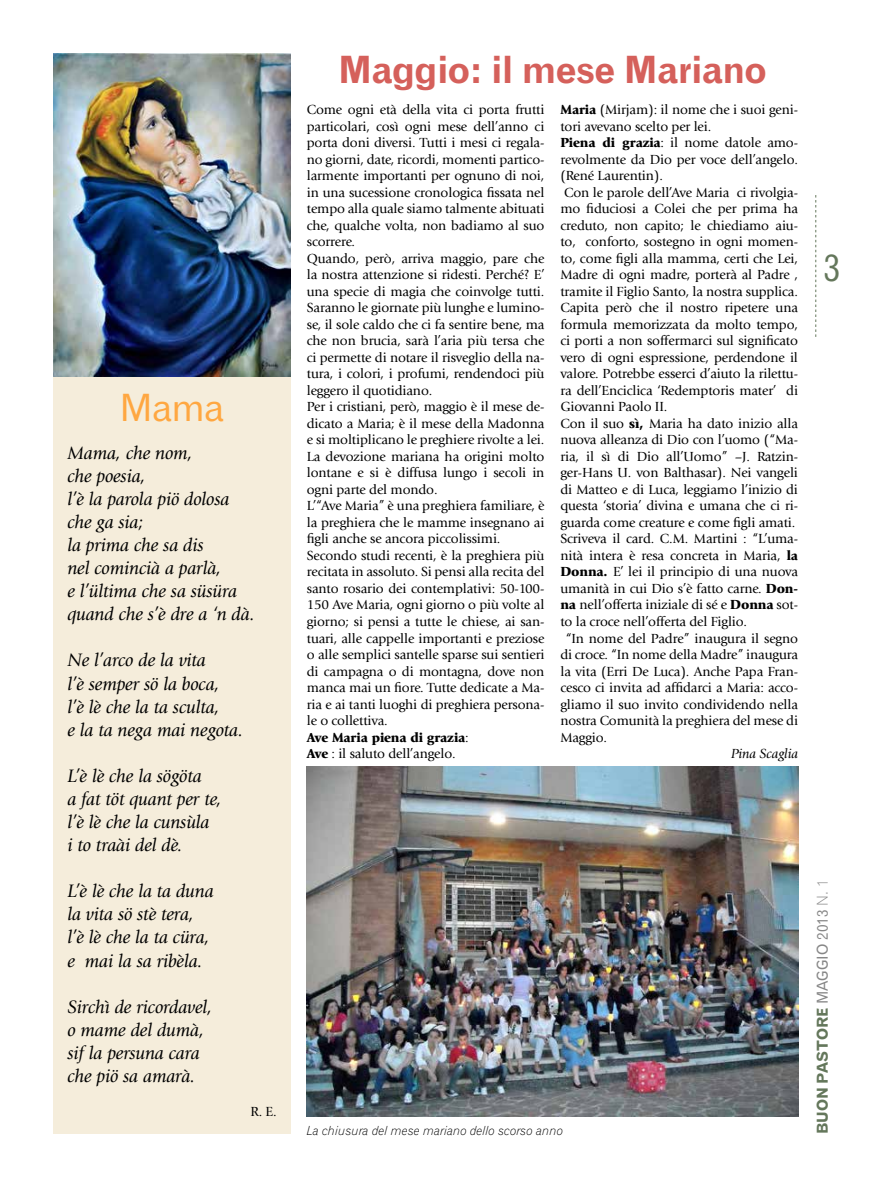
<style>
.page{position:relative;width:869px;height:1188px;background:#fff}
.page>*{position:absolute;margin:0;border:0;box-sizing:border-box;transform-origin:0 0}
.t1{font:37.5px "Gothic 720 BT Bold B";letter-spacing:-.02em;color:#d5605b}
.t2{font:37.5px "Gothic 720 BT Roman B";color:#ffa741}
.t3{font:37.5px "Gothic 720 BT Roman B";color:#64775b;scale:.9 1}
.t4{font:italic 18.75px/23.1px "Giovanni Std";letter-spacing:-.01em;color:#000}
.t5{font:15px "Gothic 720 BT Bold B";color:#64775b}
.t6{font:13.75px/16.5px "Giovanni Std";letter-spacing:-.01em;color:#000}
.t7{font:italic 13.75px "Giovanni Std";letter-spacing:-.01em;color:#000}
.t8{font:12.5px "Gothic 720 BT Light Italic B";color:#000}
.s1{font-weight:900}
.s2{font-family:"Gothic 720 BT Roman B";color:#878787}
.s3{font-family:"Gothic 720 BT Light B";color:#878787}
</style>
<div class="page">
<svg style="left:815px;top:195px;width:1px;height:142px"></svg>
<div style="left:53px;top:376px;width:238px;height:757px;background:#f5eddb"></div>
<img style="left:53px;top:53px;width:238px;height:323px">
<img style="left:306px;top:766px;width:491px;height:349px">
<h1 class="t2" style="left:119px;top:385px;width:106px">Mama</h1>
<h2 class="t4" style="left:67px;top:441px;width:189px">Mama, che nom,<br>che poesia,<br>l’è la parola piö dolosa che ga sia;<br>la prima che sa dis<br>nel comincià a parlà,<br>e l’ültima che sa süsüra quand che s’è dre a ‘n dà.</h2>
<h2 class="t4" style="left:67px;top:648px;width:177px">Ne l’arco de la vita<br>l’è semper sö la boca,<br>l’è lè che la ta sculta,<br>e la ta nega mai negota.</h2>
<h2 class="t4" style="left:67px;top:764px;width:156px">L’è lè che la sögöta<br>a fat töt quant per te, l’è lè che la cunsùla<br>i to traài del dè.</h2>
<h2 class="t4" style="left:67px;top:879px;width:148px">L’è lè che la ta duna la vita sö stè tera, l’è lè che la ta cüra, e mai la sa ribèla.</h2>
<h2 class="t4" style="left:67px;top:994px;width:146px">Sirchì de ricordavel, o mame del dumà, sif la persuna cara che piö sa amarà.</h2>
<p class="t6" style="left:250px;top:1103px;width:28px">R. E.</p>
<h1 class="t1" style="left:338px;top:47px;width:430px">Maggio: il mese Mariano</h1>
<p class="t6" style="left:306px;top:101px;width:239px">Come ogni età della vita ci porta frutti particolari, così ogni mese dell’anno ci porta doni diversi. Tutti i mesi ci regala&shy;no giorni, date, ricordi, momenti partico&shy;larmente importanti per ognuno di noi, in una sucessione cronologica fissata nel tempo alla quale siamo talmente abituati che, qualche volta, non badiamo al suo scorrere.<br>Quando, però, arriva maggio, pare che la nostra attenzione si ridesti. Perché? E’ una specie di magia che coinvolge tutti.<br>Saranno le giornate più lunghe e lumino&shy;se, il sole caldo che ci fa sentire bene, ma che non brucia, sarà l’aria più tersa che ci permette di notare il risveglio della na&shy;tura, i colori, i profumi, rendendoci più leggero il quotidiano.<br>Per i cristiani, però, maggio è il mese de&shy;dicato a Maria; è il mese della Madonna e si moltiplicano le preghiere rivolte a lei.<br>La devozione mariana ha origini molto lontane e si è diffusa lungo i secoli in ogni parte del mondo.<br>L’“Ave Maria” è una preghiera familiare, è la preghiera che le mamme insegnano ai figli anche se ancora piccolissimi.<br>Secondo studi recenti, è la preghiera più recitata in assoluto. Si pensi alla recita del santo rosario dei contemplativi: 50-100- 150 Ave Maria, ogni giorno o più volte al giorno; si pensi a tutte le chiese, ai san&shy;tuari, alle cappelle importanti e preziose o alle semplici santelle sparse sui sentieri di campagna o di montagna, dove non manca mai un fiore. Tutte dedicate a Ma&shy;ria e ai tanti luoghi di preghiera persona&shy;le o collettiva.<br><span class="s1">Ave Maria piena di grazia</span>:<br><span class="s1">Ave</span> : il saluto dell’angelo.</p>
<p class="t6" style="left:560px;top:101px;width:239px"><span class="s1">Maria</span> (Mirjam): il nome che i suoi geni-</p>
<p class="t6" style="left:560px;top:118px;width:152px">tori avevano scelto per lei.</p>
<p class="t6" style="left:560px;top:134px;width:239px"><span class="s1">Piena di grazia</span>: il nome datole amo-</p>
<p class="t6" style="left:560px;top:151px;width:239px">revolmente da Dio per voce dell’angelo.</p>
<p class="t6" style="left:560px;top:167px;width:104px">(René Laurentin).</p>
<p class="t6" style="left:564px;top:184px;width:235px">Con le parole dell’Ave Maria ci rivolgia-</p>
<p class="t6" style="left:560px;top:200px;width:239px">mo fiduciosi a Colei che per prima ha</p>
<p class="t6" style="left:560px;top:217px;width:239px">creduto, non capito; le chiediamo aiu-</p>
<p class="t6" style="left:560px;top:233px;width:239px">to, conforto, sostegno in ogni momen-</p>
<p class="t6" style="left:560px;top:250px;width:239px">to, come figli alla mamma, certi che Lei,</p>
<p class="t6" style="left:560px;top:266px;width:239px">Madre di ogni madre, porterà al Padre ,</p>
<p class="t6" style="left:560px;top:283px;width:239px">tramite il Figlio Santo, la nostra supplica.</p>
<p class="t6" style="left:560px;top:299px;width:239px">Capita però che il nostro ripetere una</p>
<p class="t6" style="left:560px;top:316px;width:239px">formula memorizzata da molto tempo,</p>
<p class="t6" style="left:560px;top:332px;width:239px">ci porti a non soffermarci sul significato</p>
<p class="t6" style="left:560px;top:349px;width:239px">vero di ogni espressione, perdendone il</p>
<p class="t6" style="left:560px;top:365px;width:239px">valore. Potrebbe esserci d’aiuto la rilettu-</p>
<p class="t6" style="left:560px;top:382px;width:239px">ra dell’Enciclica ‘Redemptoris mater’ di</p>
<p class="t6" style="left:560px;top:398px;width:108px">Giovanni Paolo II.</p>
<p class="t6" style="left:560px;top:415px;width:239px">Con il suo <span class="s1">sì,</span> Maria ha dato inizio alla</p>
<p class="t6" style="left:560px;top:431px;width:239px">nuova alleanza di Dio con l’uomo (“Ma-</p>
<p class="t6" style="left:560px;top:448px;width:239px">ria, il sì di Dio all’Uomo” –J. Ratzin-</p>
<p class="t6" style="left:560px;top:464px;width:239px">ger-Hans U. von Balthasar). Nei vangeli</p>
<p class="t6" style="left:560px;top:481px;width:239px">di Matteo e di Luca, leggiamo l’inizio di</p>
<p class="t6" style="left:560px;top:497px;width:239px">questa ‘storia’ divina e umana che ci ri-</p>
<p class="t6" style="left:560px;top:514px;width:236px">guarda come creature e come figli amati.</p>
<p class="t6" style="left:560px;top:530px;width:239px">Scriveva il card. C.M. Martini : “L’uma-</p>
<p class="t6" style="left:560px;top:547px;width:239px">nità intera è resa concreta in Maria, <span class="s1">la</span></p>
<p class="t6" style="left:560px;top:563px;width:239px"><span class="s1">Donna.</span> E’ lei il principio di una nuova</p>
<p class="t6" style="left:560px;top:580px;width:239px">umanità in cui Dio s’è fatto carne. <span class="s1">Don-</span></p>
<p class="t6" style="left:560px;top:596px;width:239px"><span class="s1">na</span> nell’offerta iniziale di sé e <span class="s1">Donna</span> sot-</p>
<p class="t6" style="left:560px;top:613px;width:188px">to la croce nell’offerta del Figlio.</p>
<p class="t6" style="left:565px;top:629px;width:234px">“In nome del Padre” inaugura il segno</p>
<p class="t6" style="left:560px;top:646px;width:239px">di croce. “In nome della Madre” inaugura</p>
<p class="t6" style="left:560px;top:662px;width:239px">la vita (Erri De Luca). Anche Papa Fran-</p>
<p class="t6" style="left:560px;top:679px;width:239px">cesco ci invita ad affidarci a Maria: acco-</p>
<p class="t6" style="left:560px;top:695px;width:239px">gliamo il suo invito condividendo nella</p>
<p class="t6" style="left:560px;top:712px;width:239px">nostra Comunità la preghiera del mese di</p>
<p class="t6" style="left:560px;top:728px;width:48px">Maggio.</p>
<p class="t7" style="left:730px;top:745px;width:68px">Pina Scaglia</p>
<h1 class="t3" style="left:822px;top:245px;width:21px">3</h1>
<p class="t8" style="left:306px;top:1122px;width:258px">La chiusura del mese mariano dello scorso anno</p>
<p class="t5" style="left:813px;top:1133px;width:256px;rotate:-90deg">BUON PASTORE <span class="s2">MAGGIO 2013</span> <span class="s3">N. 1</span></p>
</div>
